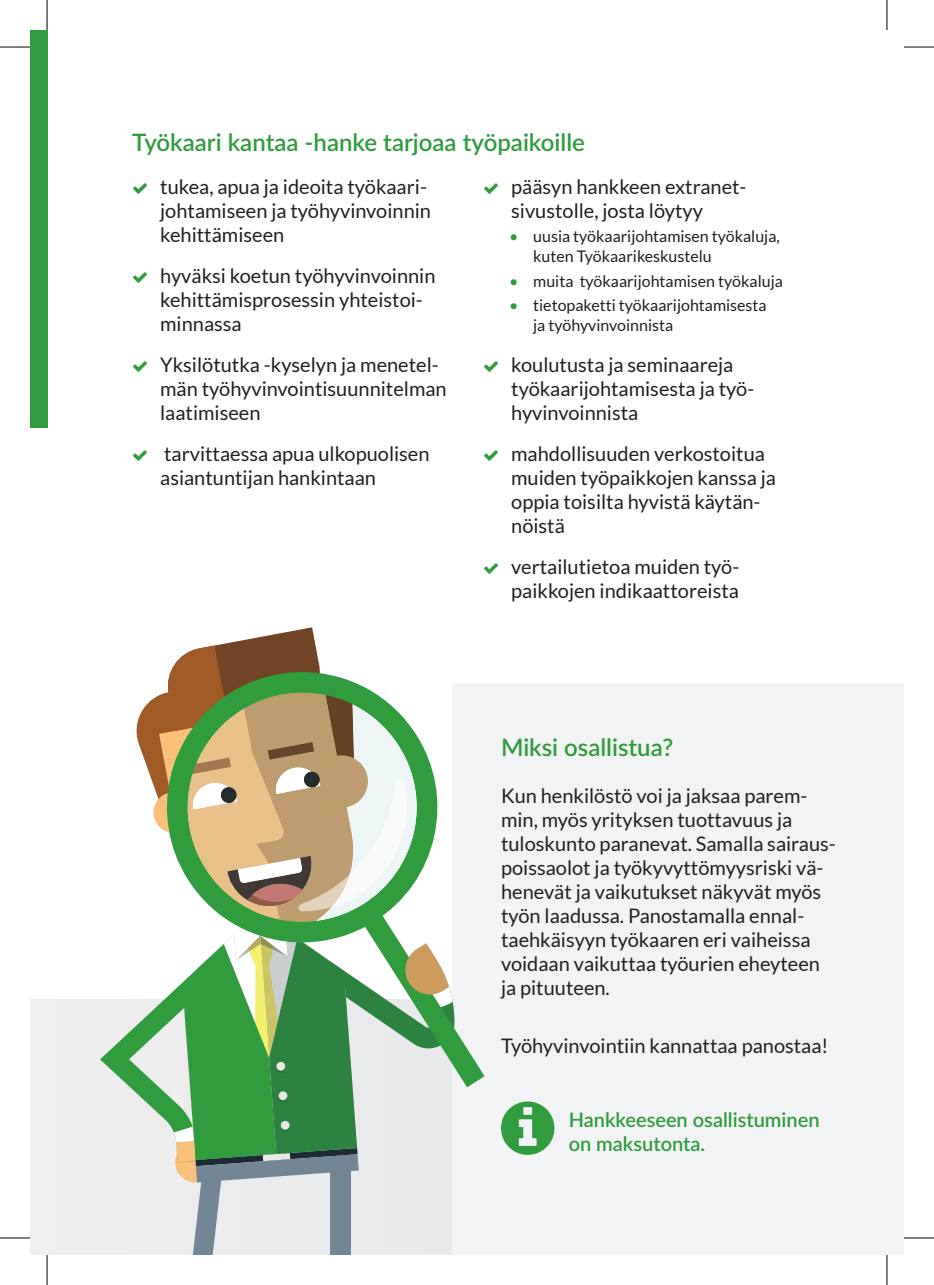
<style>
.page{position:relative;width:934px;height:1285px;background:#fff}
.page>*{position:absolute;margin:0;border:0;box-sizing:border-box;transform-origin:0 0}
.t1{font:600 24px "Lato";color:#309c3e}
.t2{font:20px/24px "Lato";color:#231f20}
.t3{font:600 20px/24px "Lato";color:#309c3e}
.t4{font:16px/19.2px "Lato";color:#231f20}
.s1{color:#309c3e}
</style>
<div class="page">
<div style="left:30px;top:999px;width:422px;height:256px;background:#eeeeef"></div>
<div style="left:30px;top:30px;width:17px;height:398px;background:#309c3e"></div>
<div style="left:452px;top:683px;width:451px;height:572px;background:#f2f3f4"></div>
<svg style="left:100px;top:627px;width:384px;height:628px"></svg>
<hr style="left:0;top:47px;width:30px;height:1px;background:#000">
<hr style="left:903px;top:47px;width:30px;height:1px;background:#000">
<hr style="left:0;top:1237px;width:30px;height:1px;background:#000">
<hr style="left:903px;top:1237px;width:30px;height:1px;background:#000">
<hr style="left:47px;top:0;width:1px;height:30px;background:#000">
<hr style="left:47px;top:1255px;width:1px;height:30px;background:#000">
<hr style="left:886px;top:0;width:1px;height:30px;background:#000">
<hr style="left:886px;top:1255px;width:1px;height:30px;background:#000">
<p class="t1" style="left:132px;top:125px;width:454px">Työkaari kantaa -hanke tarjoaa työpaikoille</p>
<p class="t2" style="left:160px;top:174px;width:272px">tukea, apua ja ideoita työkaari&shy;johtamiseen ja työhyvinvoinnin kehittämiseen</p>
<p class="t2" style="left:160px;top:263px;width:277px">hyväksi koetun työhyvinvoinnin kehittämisprosessin yhteistoi&shy;minnassa</p>
<p class="t2" style="left:160px;top:352px;width:288px">Yksilötutka -kyselyn ja menetel&shy;män työhyvinvointisuunnitelman laatimiseen</p>
<p class="t2" style="left:160px;top:441px;width:271px">tarvittaessa apua ulkopuolisen asiantuntijan hankintaan</p>
<p class="t2" style="left:511px;top:174px;width:237px">pääsyn hankkeen extranet&shy;sivustolle, josta löytyy</p>
<p class="t4" style="left:533px;top:227px;width:248px;text-indent:-24px"><span class="s1">•</span> uusia työkaarijohtamisen työkaluja, kuten Työkaarikeskustelu</p>
<p class="t4" style="left:509px;top:271px;width:275px"><span class="s1">•</span> muita työkaarijohtamisen työkaluja</p>
<p class="t4" style="left:533px;top:296px;width:235px;text-indent:-24px"><span class="s1">•</span> tietopaketti työkaarijohtamisesta ja työhyvinvoinnista</p>
<p class="t2" style="left:511px;top:352px;width:244px">koulutusta ja seminaareja työkaarijohtamisesta ja työ&shy;hyvinvoinnista</p>
<p class="t2" style="left:511px;top:441px;width:266px">mahdollisuuden verkostoitua muiden työpaikkojen kanssa ja oppia toisilta hyvistä käytän&shy;nöistä</p>
<p class="t2" style="left:511px;top:554px;width:229px">vertailutietoa muiden työ&shy;paikkojen indikaattoreista</p>
<p class="t1" style="left:501px;top:730px;width:174px">Miksi osallistua?</p>
<p class="t2" style="left:501px;top:783px;width:336px">Kun henkilöstö voi ja jaksaa parem&shy;min, myös yrityksen tuottavuus ja tuloskunto paranevat. Samalla sairaus&shy;poissaolot ja työkyvyttömyysriski vä&shy;henevät ja vaikutukset näkyvät myös työn laadussa. Panostamalla ennal&shy;taehkäisyyn työkaaren eri vaiheissa voidaan vaikuttaa työurien eheyteen ja pituuteen.</p>
<p class="t2" style="left:501px;top:1033px;width:329px">Työhyvinvointiin kannattaa panostaa!</p>
<p class="t3" style="left:568px;top:1107px;width:252px">Hankkeeseen osallistuminen on maksutonta.</p>
</div>
